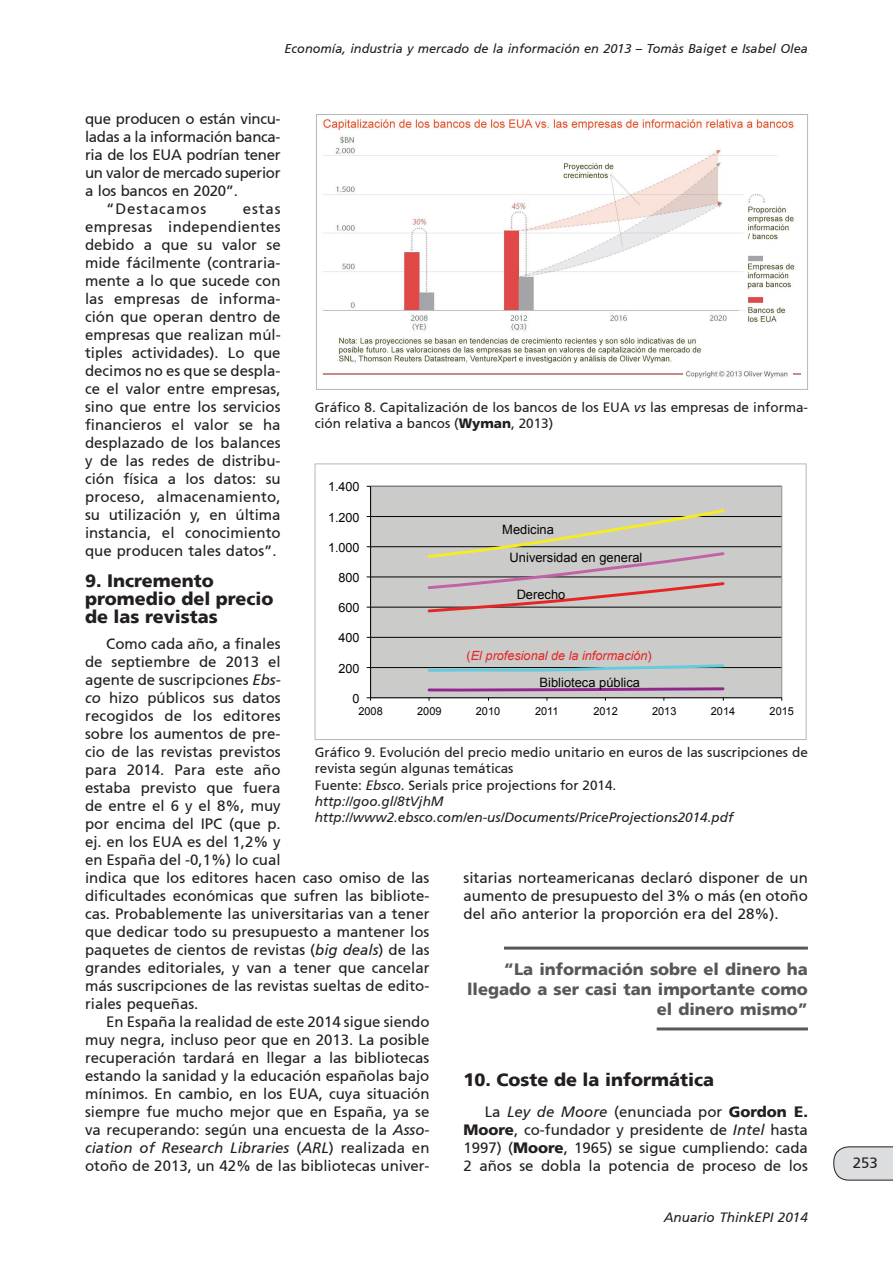
<style>
.page{position:relative;width:893px;height:1263px;background:#fff}
.page>*{position:absolute;margin:0;border:0;box-sizing:border-box;transform-origin:0 0}
.t1{font:900 18px/18px "Frutiger 75";color:#231f20}
.t2{font:900 16.5px/19.8px "Frutiger 75";color:#57585a;text-align:right}
.t3{font:15px/18px "Frutiger 55 Roman";color:#231f20;text-align:justify}
.t4{font:15px "Frutiger 55 Roman";letter-spacing:-.02em;color:#231f20}
.t5{font:italic 15px "Frutiger 56";color:#231f20}
.t6{font:15px "Frutiger 55 Roman";letter-spacing:.06em;color:#231f20}
.t7{font:13.5px/16.2px "Frutiger 55 Roman";color:#231f20}
.t8{font:italic 13.5px/16.2px "Frutiger 56";color:#231f20}
.t9{font:12.9px/28.2px "Arial";color:#040503}
.t10{font:italic 12.75px "Frutiger 56";color:#231f20}
.t11{font:italic 12.6px "Arial";color:#e62624}
.t12{font:12.6px "Arial";color:#040503}
.t13{font:10.95px "Arial";color:#040503}
.s1{font-family:"Frutiger 56";font-style:italic}
.s2{font-family:"Frutiger 55 Roman";font-style:normal}
.s3{font-family:"Frutiger 75";font-weight:900}
.s4{font-style:normal;color:#de1f26}
</style>
<div class="page">
<svg style="left:833px;top:1146px;width:60px;height:34px;background:#d4d4d6"></svg>
<img style="left:322px;top:119px;width:480px;height:259px">
<div style="left:316px;top:114px;width:492px;height:276px;border:1px solid #b5b7bb"></div>
<div style="left:371px;top:486px;width:411px;height:212px;background:#cbcbca"></div>
<hr style="left:371px;top:667px;width:411px;height:1px;background:#040503">
<hr style="left:371px;top:637px;width:411px;height:1px;background:#040503">
<hr style="left:371px;top:607px;width:411px;height:1px;background:#040503">
<hr style="left:371px;top:576px;width:411px;height:1px;background:#040503">
<hr style="left:371px;top:546px;width:411px;height:1px;background:#040503">
<hr style="left:371px;top:516px;width:411px;height:1px;background:#040503">
<hr style="left:370px;top:486px;width:1px;height:212px;background:#040503">
<hr style="left:371px;top:697px;width:411px;height:1px;background:#040503">
<svg style="left:426px;top:509px;width:300px;height:104px"></svg>
<svg style="left:426px;top:664px;width:300px;height:8px"></svg>
<svg style="left:426px;top:687px;width:300px;height:14px"></svg>
<div style="left:315px;top:463px;width:491px;height:277px;border:1px solid #b5b7bb"></div>
<hr style="left:504px;top:946px;width:304px;height:3px;background:#57585a">
<hr style="left:657px;top:1027px;width:151px;height:3px;background:#57585a">
<p class="t10" style="left:284px;top:41px;width:525px">Economía, industria y mercado de la información en 2013 – Tomàs Baiget e Isabel Olea</p>
<p class="t10" style="left:362px;top:49px;width:448px">??????????????????????????????????????????????????????????????????????</p>
<p class="t4" style="left:85px;top:110px;width:197px">que producen o están vincu-</p>
<p class="t4" style="left:85px;top:128px;width:197px">ladas a la información banca-</p>
<p class="t4" style="left:85px;top:146px;width:197px">ria de los EUA podrían tener</p>
<p class="t4" style="left:85px;top:164px;width:197px">un valor de mercado superior</p>
<p class="t4" style="left:85px;top:182px;width:154px">a los bancos en 2020”.</p>
<p class="t6" style="left:106px;top:200px;width:102px">“Destacamos</p>
<p class="t3" style="left:85px;top:200px;width:197px;text-indent:158px">estas empresas independientes debido a que su valor se mide fácilmente (contraria&shy;mente a lo que sucede con las empresas de informa&shy;ción que operan dentro de empresas que realizan múl&shy;tiples actividades). Lo que decimos no es que se despla&shy;ce el valor entre empresas, sino que entre los servicios financieros el valor se ha desplazado de los balances y de las redes de distribu&shy;ción física a los datos: su proceso, almacenamiento, su utilización y, en última instancia, el conocimiento que producen tales datos”.</p>
<p class="t1" style="left:85px;top:571px;width:190px">9. Incremento promedio del precio de las revistas</p>
<p class="t3" style="left:85px;top:635px;width:346px;text-align:left;text-indent:21px">Como cada año, a finales<br>de septiembre de 2013 el<br>agente de suscripciones <span class="s1">Ebs-<br>co</span> hizo públicos sus datos<br>recogidos de los editores<br>sobre los aumentos de pre-<br>cio de las revistas previstos<br>para 2014. Para este año<br>estaba previsto que fuera<br>de entre el 6 y el 8%, muy<br>por encima del IPC (que p.<br>ej. en los EUA es del 1,2% y<br>en España del -0,1%) lo cual<br>indica que los editores hacen caso omiso de las dificultades económicas que sufren las bibliote&shy;cas. Probablemente las universitarias van a tener que dedicar todo su presupuesto a mantener los paquetes de cientos de revistas (<span class="s1">big deals</span>) de las grandes editoriales, y van a tener que cancelar más suscripciones de las revistas sueltas de edito&shy;riales pequeñas.</p>
<p class="t3" style="left:85px;top:1013px;width:346px;text-indent:21px">En España la realidad de este 2014 sigue siendo muy negra, incluso peor que en 2013. La posible recuperación tardará en llegar a las bibliotecas estando la sanidad y la educación españolas bajo mínimos. En cambio, en los EUA, cuya situación siempre fue mucho mejor que en España, ya se va recuperando: según una encuesta de la <span class="s1">Asso-</span></p>
<p class="t5" style="left:85px;top:1139px;width:346px">ciation of Research Libraries <span class="s2">(</span>ARL<span class="s2">) realizada en</span></p>
<p class="t3" style="left:85px;top:1157px;width:346px">otoño de 2013, un 42% de las bibliotecas univer-</p>
<p class="t7" style="left:315px;top:399px;width:495px">Gráfico 8. Capitalización de los bancos de los EUA <span class="s1">vs</span> las empresas de informa&shy;ción relativa a bancos (<span class="s3">Wyman</span>, 2013)</p>
<p class="t12" style="left:328px;top:479px;width:33px">1.400</p>
<p class="t12" style="left:328px;top:509px;width:33px">1.200</p>
<p class="t9" style="left:510px;top:515px;width:134px;text-indent:-7px">Medicina<br>Universidad en general</p>
<p class="t9" style="left:517px;top:580px;width:50px">Derecho</p>
<p class="t12" style="left:328px;top:539px;width:33px">1.000</p>
<p class="t12" style="left:339px;top:569px;width:23px">800</p>
<p class="t12" style="left:339px;top:599px;width:23px">600</p>
<p class="t12" style="left:339px;top:630px;width:23px">400</p>
<p class="t11" style="left:467px;top:647px;width:187px"><span class="s4">(</span>El profesional de la información<span class="s4">)</span></p>
<p class="t9" style="left:540px;top:668px;width:102px">Biblioteca pública</p>
<p class="t12" style="left:339px;top:660px;width:23px">200</p>
<p class="t12" style="left:353px;top:690px;width:9px">0</p>
<p class="t13" style="left:358px;top:704px;width:26px">2008</p>
<p class="t13" style="left:417px;top:704px;width:26px">2009</p>
<p class="t13" style="left:476px;top:704px;width:26px">2010</p>
<p class="t13" style="left:535px;top:704px;width:25px">2011</p>
<p class="t13" style="left:593px;top:704px;width:26px">2012</p>
<p class="t13" style="left:652px;top:704px;width:26px">2013</p>
<p class="t13" style="left:711px;top:704px;width:26px">2014</p>
<p class="t13" style="left:770px;top:704px;width:26px">2015</p>
<p class="t7" style="left:315px;top:744px;width:495px">Gráfico 9. Evolución del precio medio unitario en euros de las suscripciones de revista según algunas temáticas<br>Fuente: <span class="s1">Ebsco</span>. Serials price projections for 2014.</p>
<p class="t8" style="left:315px;top:793px;width:420px">http://goo.gl/8tVjhM http://www2.ebsco.com/en-us/Documents/PriceProjections2014.pdf</p>
<p class="t3" style="left:463px;top:869px;width:346px">sitarias norteamericanas declaró disponer de un aumento de presupuesto del 3% o más (en otoño del año anterior la proporción era del 28%).</p>
<p class="t2" style="left:467px;top:959px;width:342px">“La información sobre el dinero ha llegado a ser casi tan importante como el dinero mismo”</p>
<p class="t1" style="left:463px;top:1071px;width:252px">10. Coste de la informática</p>
<p class="t3" style="left:463px;top:1103px;width:346px;text-indent:21px">La <span class="s1">Ley de Moore</span> (enunciada por <span class="s3">Gordon E.<br>Moore</span>, co-fundador y presidente de <span class="s1">Intel</span> hasta 1997) (<span class="s3">Moore</span>, 1965) se sigue cumpliendo: cada 2 años se dobla la potencia de proceso de los</p>
<p class="t8" style="left:664px;top:1209px;width:146px">Anuario ThinkEPI 2014</p>
<p class="t3" style="left:853px;top:1154px;width:27px">253</p>
</div>
